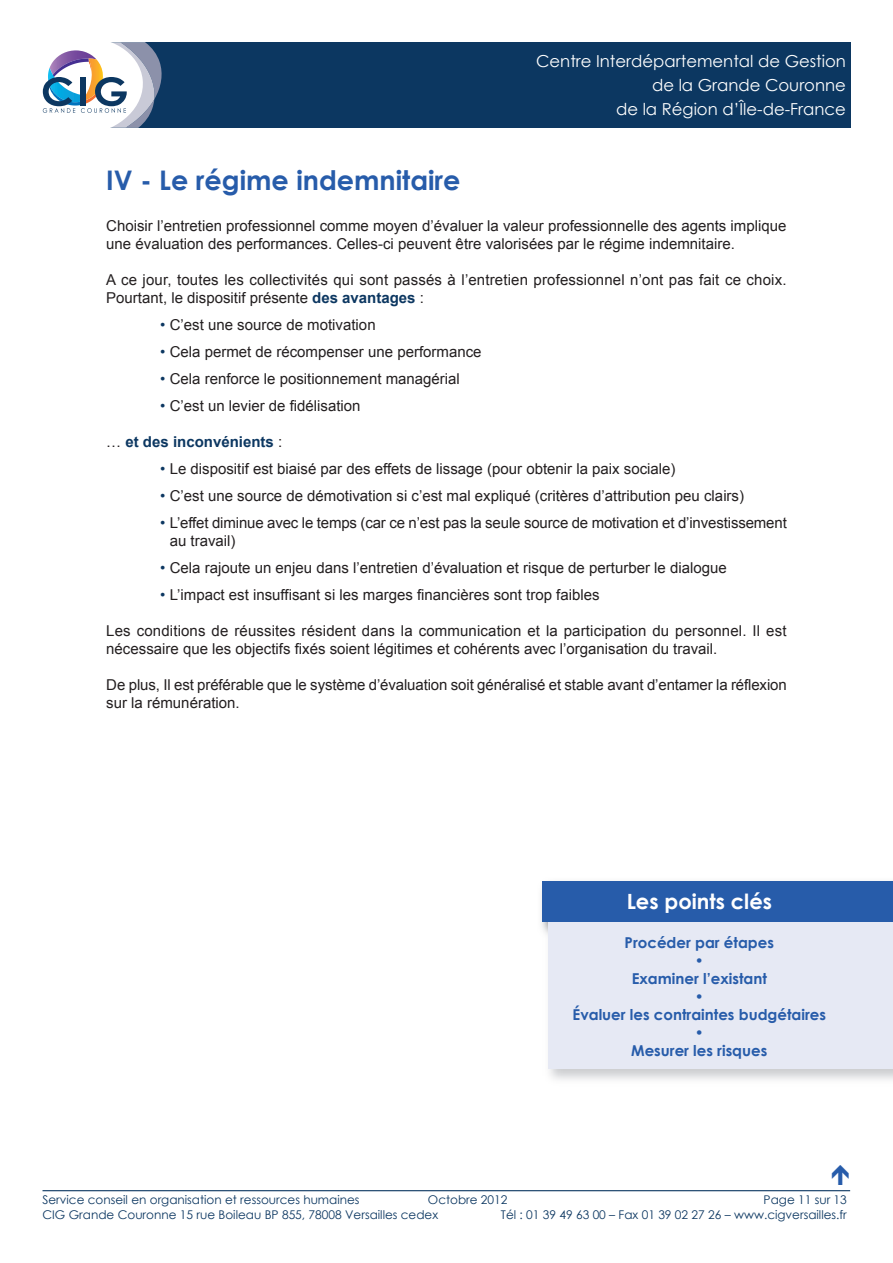
<style>
.page{position:relative;width:893px;height:1263px;background:#fff}
.page>*{position:absolute;margin:0;border:0;box-sizing:border-box;transform-origin:0 0}
.t1{font:700 27px "Century Gothic";color:#275caa}
.t2{font:22.5px "Travelcons";color:#275caa}
.t3{font:700 21px "Century Gothic";color:#fff}
.t4{font:16.5px/24px "Century Gothic";color:#fff;text-align:right}
.t5{font:15px/18px "Arial";color:#231f20}
.t6{font:700 15px/18px "Century Gothic";color:#275caa;text-align:center}
.t7{font:700 15px "Arial";color:#0c3761}
.t8{font:12px "Century Gothic";color:#0c3761}
.s1{font-weight:700;color:#0c3761}
.s2{color:#0c3761}
.s3{font-weight:400;color:#231f20}
</style>
<div class="page">
<div style="left:77px;top:43px;width:773px;height:85px;background:#0c3761"></div>
<svg style="left:42px;top:42px;width:121px;height:86px"></svg>
<hr style="left:43px;top:1190px;width:807px;height:1px;background:#0c3761">
<img style="left:541px;top:881px;width:352px;height:199px">
<div style="left:548px;top:887px;width:345px;height:182px;background:#e6e9f4"></div>
<div style="left:543px;top:881px;width:350px;height:41px;background:#275caa"></div>
<p class="t4" style="left:536px;top:49px;width:311px">Centre Interdépartemental de Gestion de la Grande Couronne<br>de la Région d’Île-de-France</p>
<h1 class="t1" style="left:106px;top:163px;width:356px">IV - Le régime indemnitaire</h1>
<p class="t5" style="left:106px;top:217px;width:682px">Choisir l’entretien professionnel comme moyen d’évaluer la valeur professionnelle des agents implique une évaluation des performances. Celles-ci peuvent être valorisées par le régime indemnitaire.</p>
<p class="t5" style="left:106px;top:271px;width:682px">A ce jour, toutes les collectivités qui sont passés à l’entretien professionnel n’ont pas fait ce choix.<br>Pourtant, le dispositif présente <span class="s1">des avantages</span> :</p>
<p class="t5" style="left:160px;top:316px;width:217px"><span class="s2">•</span> C’est une source de motivation</p>
<p class="t5" style="left:160px;top:343px;width:323px"><span class="s2">•</span> Cela permet de récompenser une performance</p>
<p class="t5" style="left:160px;top:370px;width:301px"><span class="s2">•</span> Cela renforce le positionnement managérial</p>
<p class="t5" style="left:160px;top:397px;width:202px"><span class="s2">•</span> C’est un levier de fidélisation</p>
<p class="t7" style="left:106px;top:433px;width:177px"><span class="s3">…</span> et des inconvénients <span class="s3">:</span></p>
<p class="t5" style="left:160px;top:460px;width:517px"><span class="s2">•</span> Le dispositif est biaisé par des effets de lissage (pour obtenir la paix sociale)</p>
<p class="t5" style="left:160px;top:487px;width:585px"><span class="s2">•</span> C’est une source de démotivation si c’est mal expliqué (critères d’attribution peu clairs)</p>
<p class="t5" style="left:170px;top:514px;width:619px;text-indent:-9px"><span class="s2">•</span> L’effet diminue avec le temps (car ce n’est pas la seule source de motivation et d’investissement au travail)</p>
<p class="t5" style="left:160px;top:559px;width:568px"><span class="s2">•</span> Cela rajoute un enjeu dans l’entretien d’évaluation et risque de perturber le dialogue</p>
<p class="t5" style="left:160px;top:586px;width:441px"><span class="s2">•</span> L’impact est insuffisant si les marges financières sont trop faibles</p>
<p class="t5" style="left:106px;top:622px;width:682px">Les conditions de réussites résident dans la communication et la participation du personnel. Il est nécessaire que les objectifs fixés soient légitimes et cohérents avec l’organisation du travail.</p>
<p class="t5" style="left:106px;top:676px;width:682px">De plus, Il est préférable que le système d’évaluation soit généralisé et stable avant d’entamer la réflexion sur la rémunération.</p>
<h3 class="t3" style="left:627px;top:888px;width:147px">Les points clés</h3>
<p class="t6" style="left:573px;top:933px;width:255px">Procéder par étapes<br>•<br>Examiner l’existant<br>•<br>Évaluer les contraintes budgétaires •<br>Mesurer les risques</p>
<h2 class="t2" style="left:831px;top:1163px;width:21px">4</h2>
<p class="t8" style="left:43px;top:1192px;width:319px">Service conseil en organisation et ressources humaines</p>
<p class="t8" style="left:428px;top:1192px;width:81px">Octobre 2012</p>
<p class="t8" style="left:764px;top:1192px;width:85px">Page 11 sur 13</p>
<p class="t8" style="left:43px;top:1206px;width:397px">CIG Grande Couronne 15 rue Boileau BP 855, 78008 Versailles cedex</p>
<p class="t8" style="left:501px;top:1206px;width:347px">Tél : 01 39 49 63 00 – Fax 01 39 02 27 26 – www.cigversailles.fr</p>
</div>
